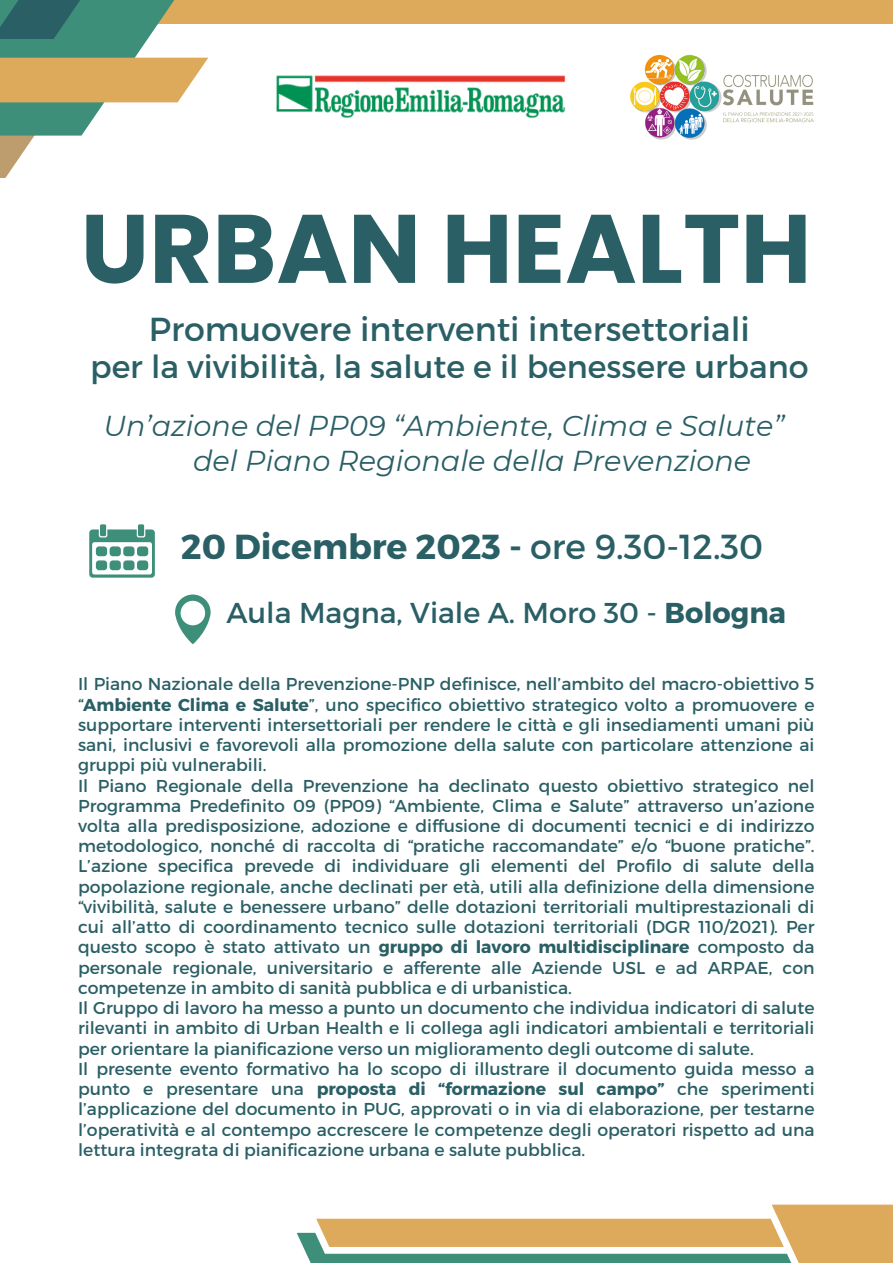
<style>
.page{position:relative;width:893px;height:1264px;background:#fff}
.page>*{position:absolute;margin:0;border:0;box-sizing:border-box;transform-origin:0 0}
.t1{font:700 97.05px "Poppins";color:#2a5f65}
.t2{font:700 34.65px "Montserrat";color:#2a5f65}
.t3{font:33.15px "Montserrat";color:#2a5f65}
.t4{font:31.65px "Montserrat";color:#2a5f65}
.t5{font:italic 28.65px "Montserrat";color:#2a5f65}
.t6{font:28.65px "Montserrat";color:#2a5f65}
.t7{font:17.25px/20.2px "Montserrat";color:#2a5f65;text-align:justify}
.s1{font-weight:400}
.s2{font-weight:700}
</style>
<div class="page">
<svg style="left:89px;top:524px;width:65px;height:53px"></svg>
<svg style="left:175px;top:594px;width:35px;height:50px"></svg>
<svg style="left:297px;top:1204px;width:595px;height:58px"></svg>
<div style="left:139px;top:0;width:753px;height:24px;background:#dda95a"></div>
<svg style="left:0;top:0;width:208px;height:178px"></svg>
<img style="left:630px;top:54px;width:184px;height:86px">
<img style="left:276px;top:75px;width:289px;height:44px">
<p class="t1" style="left:81px;top:181px;width:732px">URBAN HEALTH</p>
<p class="t3" style="left:149px;top:307px;width:602px">Promuovere interventi intersettoriali</p>
<p class="t4" style="left:90px;top:346px;width:720px">per la vivibilità, la salute e il benessere urbano</p>
<p class="t5" style="left:103px;top:408px;width:682px">Un’azione del PP09 “Ambiente, Clima e Salute”</p>
<p class="t5" style="left:193px;top:443px;width:559px">del Piano Regionale della Prevenzione</p>
<p class="t2" style="left:181px;top:524px;width:583px">20 Dicembre 2023 - <span class="s1">ore 9.30-12.30</span></p>
<p class="t6" style="left:226px;top:594px;width:561px">Aula Magna, Viale A. Moro 30 - <span class="s2">Bologna</span></p>
<p class="t7" style="left:78px;top:673px;width:737px">Il Piano Nazionale della Prevenzione-PNP definisce, nell’ambito del macro-obiettivo 5 “<span class="s2">Ambiente Clima e Salute</span>”, uno specifico obiettivo strategico volto a promuovere e supportare interventi intersettoriali per rendere le città e gli insediamenti umani più sani, inclusivi e favorevoli alla promozione della salute con particolare attenzione ai gruppi più vulnerabili.</p>
<p class="t7" style="left:78px;top:774px;width:737px">Il Piano Regionale della Prevenzione ha declinato questo obiettivo strategico nel Programma Predefinito 09 (PP09) “Ambiente, Clima e Salute” attraverso un’azione volta alla predisposizione, adozione e diffusione di documenti tecnici e di indirizzo metodologico, nonché di raccolta di “pratiche raccomandate” e/o “buone pratiche”.<br>L’azione specifica prevede di individuare gli elementi del Profilo di salute della popolazione regionale, anche declinati per età, utili alla definizione della dimensione “vivibilità, salute e benessere urbano” delle dotazioni territoriali multiprestazionali di cui all’atto di coordinamento tecnico sulle dotazioni territoriali (DGR 110/2021). Per questo scopo è stato attivato un <span class="s2">gruppo di lavoro multidisciplinare</span> composto da personale regionale, universitario e afferente alle Aziende USL e ad ARPAE, con competenze in ambito di sanità pubblica e di urbanistica.</p>
<p class="t7" style="left:78px;top:997px;width:737px">Il Gruppo di lavoro ha messo a punto un documento che individua indicatori di salute rilevanti in ambito di Urban Health e li collega agli indicatori ambientali e territoriali per orientare la pianificazione verso un miglioramento degli outcome di salute.</p>
<p class="t7" style="left:78px;top:1057px;width:737px">Il presente evento formativo ha lo scopo di illustrare il documento guida messo a punto e presentare una <span class="s2">proposta di “formazione sul campo”</span> che sperimenti l’applicazione del documento in PUG, approvati o in via di elaborazione, per testarne l’operatività e al contempo accrescere le competenze degli operatori rispetto ad una lettura integrata di pianificazione urbana e salute pubblica.</p>
</div>
